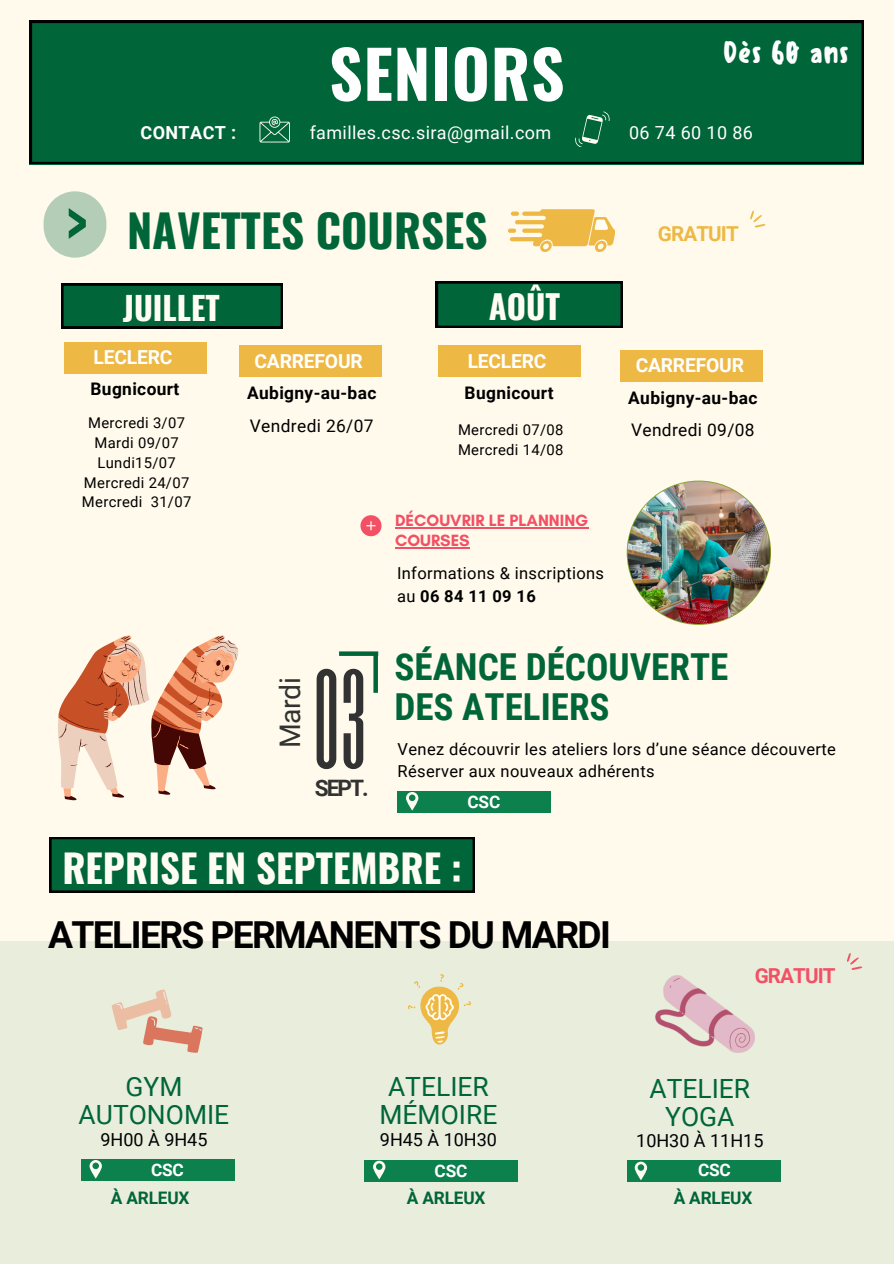
<style>
.page{position:relative;width:894px;height:1264px;background:#fff}
.page>*{position:absolute;margin:0;border:0;box-sizing:border-box;transform-origin:0 0}
.t1{font:114.6px "Six Caps";color:#323232}
.t2{font:700 65.4px "Oswald";letter-spacing:.01em;color:#fff}
.t3{font:700 55.05px "Oswald";color:#006639}
.t4{font:700 45px "Oswald";color:#006639}
.t5{font:700 38.7px "Oswald";color:#fffcf3}
.t6{font:700 37.2px/39.3px "Roboto Condensed";color:#006639}
.t7{font:700 37.2px "Roboto";letter-spacing:-.045em;color:#000}
.t8{font:700 33px "Oswald";color:#fffcf3}
.t9{font:700 32.1px "Oswald";color:#fffcf3}
.t10{font:500 29.25px "Sensei";color:#fff}
.t11{font:28.35px "Roboto";letter-spacing:-.01em;color:#323232}
.t12{font:26.4px/28.2px "Roboto";color:#006639;text-align:center}
.t13{font:700 22.65px "Roboto";color:#323232}
.t14{font:700 20.55px "Roboto";letter-spacing:-.045em;color:#f25165}
.t15{font:700 20.55px "Roboto";letter-spacing:-.045em;color:#eeb844}
.t16{font:700 19.2px "Roboto";letter-spacing:-.01em;color:#fff}
.t17{font:18px "Roboto";letter-spacing:.02em;color:#fff}
.t18{font:18px "Roboto";color:#000005}
.t19{font:700 18px "Roboto";letter-spacing:.02em;color:#fff}
.t20{font:700 17.4px "Roboto";letter-spacing:.02em;color:#000}
.t21{font:17.4px "Roboto";letter-spacing:.02em;color:#000}
.t22{font:700 17.25px "Roboto";letter-spacing:-.01em;color:#006639}
.t23{font:700 17.25px "Roboto";letter-spacing:-.01em;color:#fff}
.t24{font:700 16.65px/20.2px "Glacial Indifference";color:#f25165}
.t25{font:16.5px "Roboto";letter-spacing:.02em;color:#000}
.t26{font:700 16.5px "Roboto";letter-spacing:.02em;color:#000}
.t27{font:14.85px/19.8px "Roboto";letter-spacing:.02em;color:#000}
.t28{font:700 12.75px "Roboto";color:#fff}
.s1{font-weight:400}
.s2{color:#000}
</style>
<div class="page">
<div style="left:0;top:0;width:893px;height:1263px;background:#fffaec"></div>
<div style="left:0;top:941px;width:893px;height:322px;background:#e9eddc"></div>
<div style="left:30px;top:21px;width:833px;height:143px;background:#006639"></div>
<svg style="left:259px;top:116px;width:31px;height:26px"></svg>
<svg style="left:574px;top:111px;width:35px;height:36px"></svg>
<div style="left:44px;top:191px;width:62px;height:67px;background:#b3cdb6;border-radius:31px"></div>
<svg style="left:509px;top:209px;width:105px;height:43px"></svg>
<div style="left:510px;top:211px;width:9px;height:5px;background:#eeb844;border-radius:2px"></div>
<div style="left:507px;top:228px;width:9px;height:5px;background:#eeb844;border-radius:2px"></div>
<div style="left:64px;top:342px;width:142px;height:31px;background:#eeb844"></div>
<div style="left:239px;top:345px;width:142px;height:32px;background:#eeb844"></div>
<div style="left:360px;top:515px;width:21px;height:21px;background:#f25165;border-radius:50%"></div>
<svg style="left:366px;top:521px;width:9px;height:9px"></svg>
<svg style="left:111px;top:989px;width:91px;height:64px"></svg>
<img style="left:655px;top:975px;width:99px;height:77px">
<svg style="left:847px;top:953px;width:15px;height:16px"></svg>
<svg style="left:408px;top:974px;width:63px;height:71px"></svg>
<div style="left:627px;top:1160px;width:154px;height:21px;background:#0c804d"></div>
<svg style="left:634px;top:1161px;width:13px;height:19px"></svg>
<div style="left:364px;top:1159px;width:154px;height:22px;background:#0c804d"></div>
<svg style="left:373px;top:1160px;width:13px;height:19px"></svg>
<img style="left:627px;top:481px;width:143px;height:143px;border-radius:50%">
<svg style="left:750px;top:210px;width:15px;height:17px"></svg>
<div style="left:438px;top:345px;width:142px;height:32px;background:#eeb844"></div>
<div style="left:620px;top:350px;width:142px;height:32px;background:#eeb844"></div>
<svg style="left:61px;top:283px;width:222px;height:45px;background:#005931"></svg>
<div style="left:436px;top:281px;width:186px;height:47px;background:#000"></div>
<div style="left:438px;top:283px;width:183px;height:43px;background:#006639"></div>
<svg style="left:49px;top:837px;width:425px;height:55px;background:#005d34"></svg>
<div style="left:80px;top:1159px;width:154px;height:21px;background:#0c804d"></div>
<svg style="left:89px;top:1160px;width:13px;height:19px"></svg>
<div style="left:373px;top:653px;width:5px;height:39px;background:#006639"></div>
<div style="left:339px;top:651px;width:39px;height:5px;background:#006639"></div>
<div style="left:397px;top:791px;width:153px;height:21px;background:#0c804d"></div>
<svg style="left:406px;top:792px;width:13px;height:18px"></svg>
<svg style="left:58px;top:635px;width:180px;height:166px"></svg>
<hr style="left:395px;top:527px;width:193px;height:1px;background:#f25165">
<hr style="left:395px;top:547px;width:74px;height:1px;background:#f25165">
<h1 class="t2" style="left:329px;top:23px;width:237px">SENIORS</h1>
<p class="t10" style="left:722px;top:35px;width:128px">Dès 60 ans</p>
<p class="t19" style="left:140px;top:123px;width:97px">CONTACT :</p>
<p class="t17" style="left:309px;top:123px;width:243px">familles.csc.sira@gmail.com</p>
<p class="t17" style="left:629px;top:123px;width:125px">06 74 60 10 86</p>
<p class="t3" style="left:66px;top:179px;width:23px">&gt;</p>
<p class="t4" style="left:127px;top:195px;width:362px">NAVETTES COURSES</p>
<h3 class="t9" style="left:123px;top:282px;width:98px">JUILLET</h3>
<h3 class="t8" style="left:488px;top:280px;width:73px">AOÛT</h3>
<p class="t16" style="left:94px;top:346px;width:80px">LECLERC</p>
<p class="t16" style="left:254px;top:350px;width:110px">CARREFOUR</p>
<p class="t16" style="left:467px;top:350px;width:80px">LECLERC</p>
<p class="t15" style="left:657px;top:222px;width:82px">GRATUIT</p>
<p class="t16" style="left:635px;top:354px;width:110px">CARREFOUR</p>
<p class="t20" style="left:90px;top:379px;width:90px">Bugnicourt</p>
<h6 class="t20" style="left:247px;top:383px;width:131px">Aubigny-au-bac</h6>
<p class="t27" style="left:88px;top:413px;width:98px">Mercredi 3/07</p>
<h4 class="t27" style="left:95px;top:433px;width:85px">Mardi 09/07</h4>
<p class="t27" style="left:97px;top:453px;width:80px">Lundi15/07</p>
<p class="t27" style="left:82px;top:472px;width:111px">Mercredi 24/07<br>Mercredi 31/07</p>
<p class="t21" style="left:250px;top:415px;width:125px">Vendredi 26/07</p>
<p class="t11" style="left:273px;top:748px;width:73px;rotate:-90deg">Mardi</p>
<p class="t1" style="left:315px;top:640px;width:53px">03</p>
<p class="t13" style="left:315px;top:775px;width:55px">SEPT.</p>
<p class="t20" style="left:464px;top:382px;width:90px">Bugnicourt</p>
<p class="t27" style="left:458px;top:420px;width:107px">Mercredi 07/08</p>
<p class="t27" style="left:458px;top:440px;width:107px">Mercredi 14/08</p>
<p class="t24" style="left:395px;top:510px;width:195px">DÉCOUVRIR LE PLANNING<br>COURSES</p>
<p class="t25" style="left:397px;top:564px;width:208px">Informations &amp; inscriptions</p>
<p class="t26" style="left:397px;top:586px;width:140px"><span class="s1">au</span> 06 84 11 09 16</p>
<p class="t20" style="left:628px;top:387px;width:131px">Aubigny-au-bac</p>
<p class="t21" style="left:631px;top:420px;width:125px">Vendredi 09/08</p>
<h5 class="t6" style="left:394px;top:648px;width:335px">SÉANCE DÉCOUVERTE<br>DES ATELIERS</h5>
<p class="t25" style="left:397px;top:739px;width:439px">Venez découvrir les ateliers lors d’une séance découverte</p>
<p class="t25" style="left:397px;top:761px;width:258px">Réserver aux nouveaux adhérents</p>
<p class="t23" style="left:467px;top:791px;width:34px">CSC</p>
<p class="t5" style="left:62px;top:838px;width:401px">REPRISE EN SEPTEMBRE :</p>
<p class="t7" style="left:48px;top:913px;width:564px">ATELIERS PERMANENTS DU MARDI</p>
<p class="t14" style="left:754px;top:964px;width:82px">GRATUIT</p>
<p class="t12" style="left:79px;top:1073px;width:152px">GYM<br>AUTONOMIE</p>
<p class="t18" style="left:100px;top:1128px;width:108px"><span class="s2">9H00</span> À 9H45</p>
<p class="t12" style="left:379px;top:1073px;width:119px">ATELIER<br>MÉMOIRE</p>
<p class="t18" style="left:380px;top:1128px;width:118px">9H45 À 10H30</p>
<h4 class="t12" style="left:649px;top:1074px;width:102px">ATELIER</h4>
<p class="t12" style="left:665px;top:1102px;width:71px">YOGA</p>
<p class="t18" style="left:636px;top:1130px;width:129px">10H30 À 11H15</p>
<p class="t23" style="left:151px;top:1159px;width:34px">CSC</p>
<p class="t28" style="left:152px;top:1163px;width:26px">CSC</p>
<p class="t23" style="left:434px;top:1160px;width:34px">CSC</p>
<p class="t23" style="left:697px;top:1159px;width:34px">CSC</p>
<h3 class="t22" style="left:111px;top:1187px;width:80px">À ARLEUX</h3>
<p class="t22" style="left:407px;top:1187px;width:80px">À ARLEUX</p>
<p class="t22" style="left:673px;top:1187px;width:80px">À ARLEUX</p>
</div>
